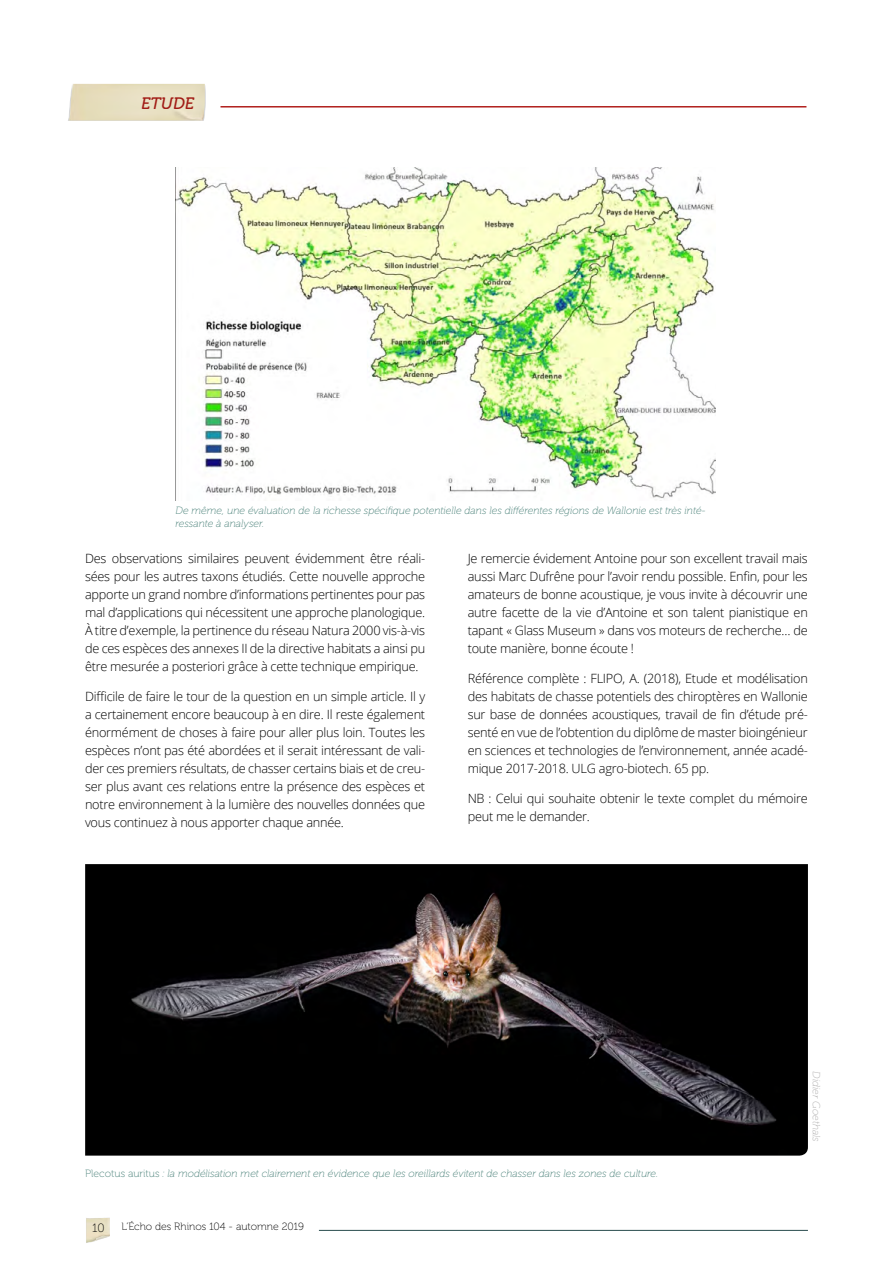
<style>
.page{position:relative;width:893px;height:1263px;background:#fff}
.page>*{position:absolute;margin:0;border:0;box-sizing:border-box;transform-origin:0 0}
.t1{font:italic 16.5px "Museo 500";color:#b1201d}
.t2{font:300 12.75px/18px "Open Sans";letter-spacing:-.02em;color:#000;text-align:justify}
.t3{font:12px "Museo 100";color:#000}
.t4{font:italic 10.5px/12.6px "Museo 100";color:#4a8179}
.t5{font:10.5px "Museo 100";color:#000}
.t6{font:italic 10.5px "Museo 100";color:#b3b2b2}
.s1{font-style:normal}
</style>
<div class="page">
<img style="left:86px;top:1218px;width:24px;height:25px">
<img style="left:94px;top:1235px;width:16px;height:6px">
<hr style="left:319px;top:1230px;width:489px;height:1px;background:#294b4e">
<hr style="left:220px;top:106px;width:586px;height:2px;background:#b1201d">
<img style="left:69px;top:84px;width:136px;height:37px">
<img style="left:176px;top:167px;width:540px;height:332px">
<img style="left:85px;top:864px;width:723px;height:291px">
<p class="t1" style="left:141px;top:94px;width:55px">ETUDE</p>
<p class="t4" style="left:176px;top:504px;width:532px">De même, une évaluation de la richesse spécifique potentielle dans les différentes régions de Wallonie est très inté&shy;ressante à analyser.</p>
<p class="t2" style="left:85px;top:549px;width:342px">Des observations similaires peuvent évidemment être réali&shy;sées pour les autres taxons étudiés. Cette nouvelle approche apporte un grand nombre d’informations pertinentes pour pas mal d’applications qui nécessitent une approche planologique.<br>À titre d’exemple, la pertinence du réseau Natura 2000 vis-à-vis de ces espèces des annexes II de la directive habitats a ainsi pu être mesurée a posteriori grâce à cette technique empirique.</p>
<p class="t2" style="left:85px;top:687px;width:342px">Difficile de faire le tour de la question en un simple article. Il y a certainement encore beaucoup à en dire. Il reste également énormément de choses à faire pour aller plus loin. Toutes les espèces n’ont pas été abordées et il serait intéressant de vali&shy;der ces premiers résultats, de chasser certains biais et de creu&shy;ser plus avant ces relations entre la présence des espèces et notre environnement à la lumière des nouvelles données que vous continuez à nous apporter chaque année.</p>
<p class="t2" style="left:468px;top:549px;width:342px">Je remercie évidement Antoine pour son excellent travail mais aussi Marc Dufrêne pour l’avoir rendu possible. Enfin, pour les amateurs de bonne acoustique, je vous invite à découvrir une autre facette de la vie d’Antoine et son talent pianistique en tapant « Glass Museum » dans vos moteurs de recherche… de toute manière, bonne écoute !</p>
<p class="t2" style="left:468px;top:669px;width:342px">Référence complète : FLIPO, A. (2018), Etude et modélisation des habitats de chasse potentiels des chiroptères en Wallonie sur base de données acoustiques, travail de fin d’étude pré&shy;senté en vue de l’obtention du diplôme de master bioingénieur en sciences et technologies de l’environnement, année acadé&shy;mique 2017-2018. ULG agro-biotech. 65 pp.</p>
<p class="t2" style="left:468px;top:789px;width:342px">NB : Celui qui souhaite obtenir le texte complet du mémoire peut me le demander.</p>
<p class="t6" style="left:822px;top:1071px;width:72px;rotate:90deg">Didier Goethals</p>
<p class="t4" style="left:85px;top:1167px;width:574px"><span class="s1">Plecotus auritus</span> : la modélisation met clairement en évidence que les oreillards évitent de chasser dans les zones de culture.</p>
<p class="t3" style="left:92px;top:1221px;width:14px">10</p>
<p class="t5" style="left:122px;top:1221px;width:184px">L’Écho des Rhinos 104 - automne 2019</p>
</div>
